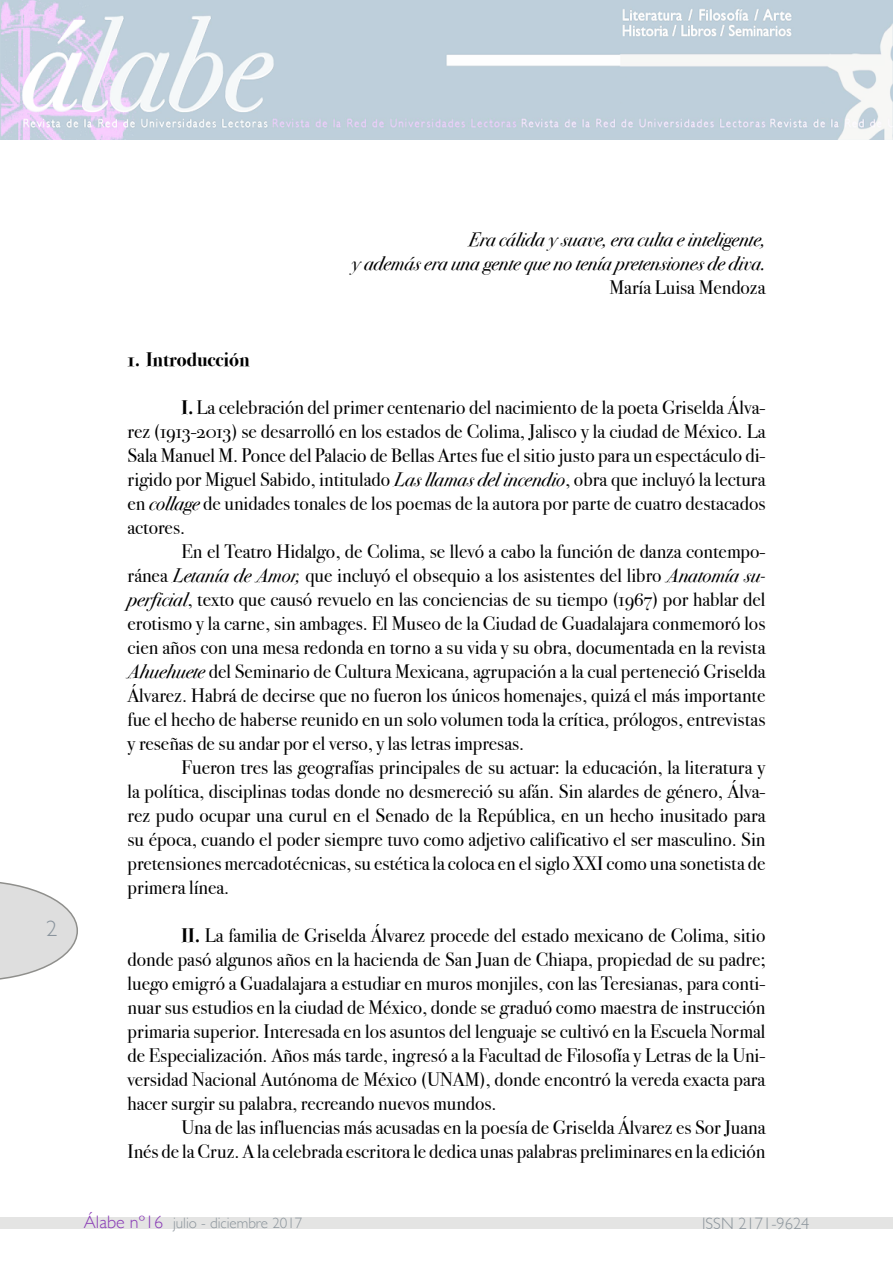
<style>
.page{position:relative;width:893px;height:1263px;background:#fff}
.page>*{position:absolute;margin:0;border:0;box-sizing:border-box;transform-origin:0 0}
.t1{font:300 22.5px "Gill Sans";color:#8a949d}
.t2{font:19.5px/24px "Bodoni Svty Two OSITCTT Book";color:#000;text-align:justify}
.t3{font:19.5px "Bodoni Svty Two OSITCTT Book It";color:#000}
.t4{font:19.5px "Bodoni Svty Two OSITCTT Bold";color:#000}
.t5{font:300 16.5px "Gill Sans";color:#8c959c}
.t6{font:300 15px "Gill Sans";color:#8c959c}
.s1{font-family:"Bodoni Svty Two OSITCTT Bold"}
.s2{font-family:"Bodoni Svty Two OSITCTT Book It"}
.s3{font-size:18px;color:#893ab6}
</style>
<div class="page">
<svg style="left:0;top:882px;width:78px;height:98px"></svg>
<div style="left:0;top:1218px;width:893px;height:11px;background:#e4e4e3"></div>
<img style="left:0;top:0;width:893px;height:139px">
<p class="t1" style="left:46px;top:911px;width:13px">2</p>
<p class="t3" style="left:469px;top:227px;width:298px">Era cálida y suave, era culta e inteligente,</p>
<p class="t3" style="left:351px;top:251px;width:416px">y además era una gente que no tenía pretensiones de diva.</p>
<p class="t2" style="left:610px;top:275px;width:157px">María Luisa Mendoza</p>
<p class="t4" style="left:128px;top:348px;width:124px">1. Introducción</p>
<p class="t2" style="left:128px;top:395px;width:639px;text-indent:54px"><span class="s1">I.</span> La celebración del primer centenario del nacimiento de la poeta Griselda Álva&shy;rez (1913-2013) se desarrolló en los estados de Colima, Jalisco y la ciudad de México. La Sala Manuel M. Ponce del Palacio de Bellas Artes fue el sitio justo para un espectáculo di&shy;rigido por Miguel Sabido, intitulado <span class="s2">Las llamas del incendio</span>, obra que incluyó la lectura en <span class="s2">collage</span> de unidades tonales de los poemas de la autora por parte de cuatro destacados actores.</p>
<p class="t2" style="left:128px;top:539px;width:639px;text-indent:54px">En el Teatro Hidalgo, de Colima, se llevó a cabo la función de danza contempo&shy;ránea <span class="s2">Letanía de Amor,</span> que incluyó el obsequio a los asistentes del libro <span class="s2">Anatomía su&shy;perficial</span>, texto que causó revuelo en las conciencias de su tiempo (1967) por hablar del erotismo y la carne, sin ambages. El Museo de la Ciudad de Guadalajara conmemoró los cien años con una mesa redonda en torno a su vida y su obra, documentada en la revista <span class="s2">Ahuehuete</span> del Seminario de Cultura Mexicana, agrupación a la cual perteneció Griselda Álvarez. Habrá de decirse que no fueron los únicos homenajes, quizá el más importante fue el hecho de haberse reunido en un solo volumen toda la crítica, prólogos, entrevistas y reseñas de su andar por el verso, y las letras impresas.</p>
<p class="t2" style="left:128px;top:755px;width:639px;text-indent:54px">Fueron tres las geografías principales de su actuar: la educación, la literatura y la política, disciplinas todas donde no desmereció su afán. Sin alardes de género, Álva&shy;rez pudo ocupar una curul en el Senado de la República, en un hecho inusitado para su época, cuando el poder siempre tuvo como adjetivo calificativo el ser masculino. Sin pretensiones mercadotécnicas, su estética la coloca en el siglo XXI como una sonetista de primera línea.</p>
<p class="t2" style="left:128px;top:923px;width:639px;text-indent:54px"><span class="s1">II.</span> La familia de Griselda Álvarez procede del estado mexicano de Colima, sitio donde pasó algunos años en la hacienda de San Juan de Chiapa, propiedad de su padre; luego emigró a Guadalajara a estudiar en muros monjiles, con las Teresianas, para conti&shy;nuar sus estudios en la ciudad de México, donde se graduó como maestra de instrucción primaria superior. Interesada en los asuntos del lenguaje se cultivó en la Escuela Normal de Especialización. Años más tarde, ingresó a la Facultad de Filosofía y Letras de la Uni&shy;versidad Nacional Autónoma de México (UNAM), donde encontró la vereda exacta para hacer surgir su palabra, recreando nuevos mundos.</p>
<p class="t2" style="left:128px;top:1115px;width:639px;text-align:right">Una de las influencias más acusadas en la poesía de Griselda Álvarez es Sor Juana<br>Inés de la Cruz. A la celebrada escritora le dedica unas palabras preliminares en la edición</p>
<p class="t6" style="left:84px;top:1211px;width:220px"><span class="s3">Álabe nº16</span> julio - diciembre 2017</p>
<p class="t5" style="left:702px;top:1211px;width:109px">ISSN 2171-9624</p>
</div>
